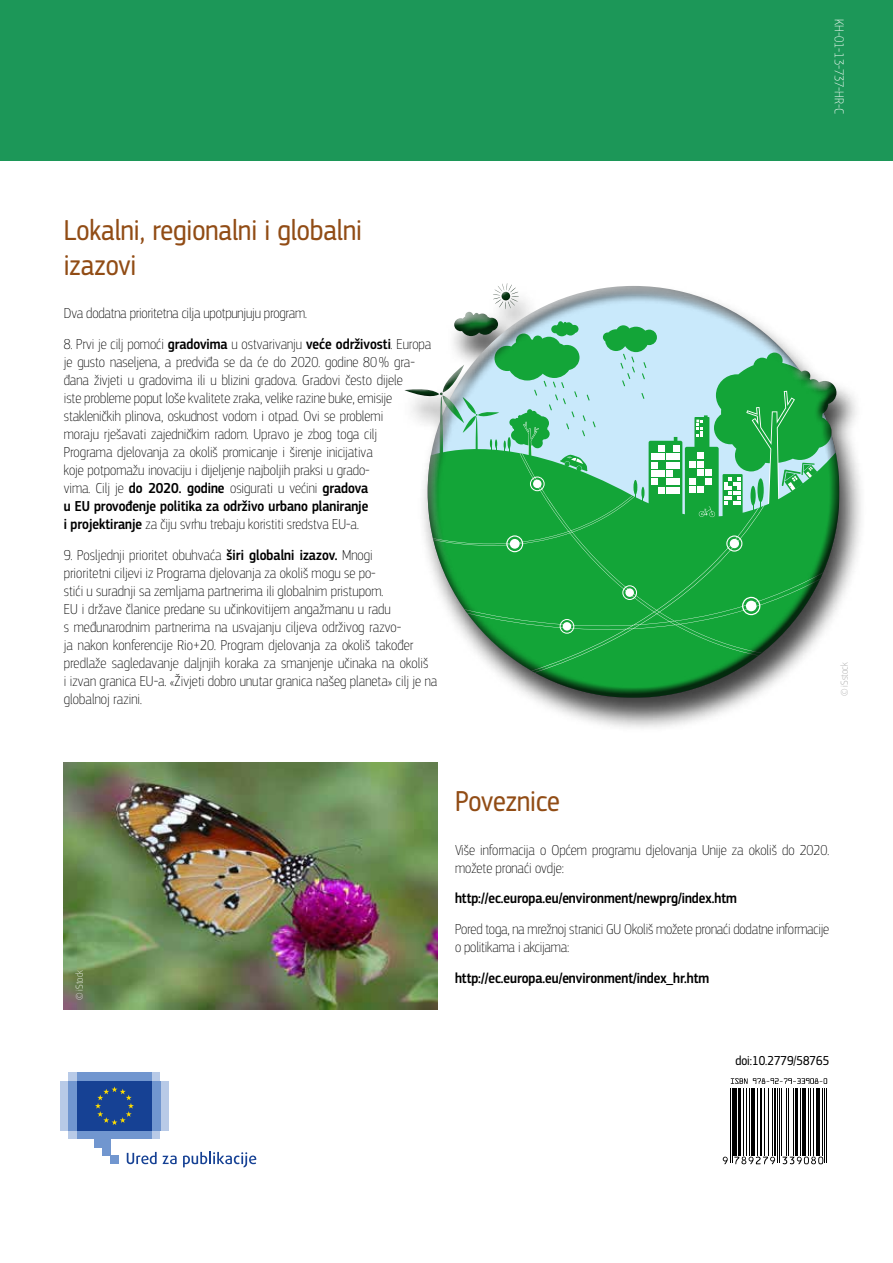
<style>
.page{position:relative;width:893px;height:1263px;background:#fff}
.page>*{position:absolute;margin:0;border:0;box-sizing:border-box;transform-origin:0 0}
.t1{font:30px/34.5px "EC Square Sans Cond Pro";color:#914c15}
.t2{font:100 15px/18px "EC Square Sans Cond Pro";color:#000}
.t3{font:500 15px "EC Square Sans Cond Pro";color:#000}
.t4{font:100 13.5px "EC Square Sans Cond Pro";color:#fff}
.t5{font:13.5px "EC Square Sans Cond Pro";color:#000}
.t6{font:100 10.5px "EC Square Sans Cond Pro";color:#9f9f9f}
.t7{font:100 10.5px "EC Square Sans Cond Pro";color:#fff}
.s1{font-weight:500}
</style>
<div class="page">
<div style="left:0;top:0;width:893px;height:160px;background:#1c9758"></div>
<div style="left:397px;top:284px;width:453px;height:425px;background:#000;opacity:.75"></div>
<img style="left:64px;top:762px;width:374px;height:248px">
<hr style="left:730px;top:1088px;width:1px;height:74px;background:#000">
<hr style="left:732px;top:1088px;width:1px;height:74px;background:#000">
<hr style="left:734px;top:1088px;width:3px;height:68px;background:#000">
<hr style="left:738px;top:1088px;width:2px;height:68px;background:#000">
<hr style="left:743px;top:1088px;width:1px;height:68px;background:#000">
<hr style="left:746px;top:1088px;width:1px;height:68px;background:#000">
<hr style="left:749px;top:1088px;width:1px;height:68px;background:#000">
<hr style="left:751px;top:1088px;width:3px;height:68px;background:#000">
<hr style="left:757px;top:1088px;width:1px;height:68px;background:#000">
<hr style="left:760px;top:1088px;width:1px;height:68px;background:#000">
<hr style="left:764px;top:1088px;width:1px;height:68px;background:#000">
<hr style="left:768px;top:1088px;width:1px;height:68px;background:#000">
<hr style="left:772px;top:1088px;width:1px;height:68px;background:#000">
<hr style="left:774px;top:1088px;width:2px;height:68px;background:#000">
<hr style="left:777px;top:1088px;width:1px;height:74px;background:#000">
<hr style="left:779px;top:1088px;width:1px;height:74px;background:#000">
<hr style="left:781px;top:1088px;width:1px;height:68px;background:#000">
<hr style="left:786px;top:1088px;width:1px;height:68px;background:#000">
<hr style="left:788px;top:1088px;width:1px;height:68px;background:#000">
<hr style="left:793px;top:1088px;width:1px;height:68px;background:#000">
<hr style="left:795px;top:1088px;width:3px;height:68px;background:#000">
<hr style="left:800px;top:1088px;width:1px;height:68px;background:#000">
<hr style="left:803px;top:1088px;width:3px;height:68px;background:#000">
<hr style="left:808px;top:1088px;width:1px;height:68px;background:#000">
<hr style="left:810px;top:1088px;width:1px;height:68px;background:#000">
<hr style="left:813px;top:1088px;width:1px;height:68px;background:#000">
<hr style="left:817px;top:1088px;width:3px;height:68px;background:#000">
<hr style="left:822px;top:1088px;width:1px;height:68px;background:#000">
<hr style="left:824px;top:1088px;width:1px;height:74px;background:#000">
<hr style="left:826px;top:1088px;width:1px;height:74px;background:#000">
<svg style="left:731px;top:1078px;width:16px;height:6px"></svg>
<svg style="left:753px;top:1078px;width:74px;height:6px"></svg>
<svg style="left:723px;top:1156px;width:5px;height:8px"></svg>
<svg style="left:734px;top:1156px;width:41px;height:8px"></svg>
<svg style="left:782px;top:1156px;width:41px;height:8px"></svg>
<div style="left:69px;top:1131px;width:91px;height:8px;background:#b8cae7"></div>
<div style="left:69px;top:1072px;width:91px;height:9px;background:#b8cae7"></div>
<div style="left:77px;top:1072px;width:75px;height:9px;background:#7196cf"></div>
<div style="left:77px;top:1131px;width:75px;height:8px;background:#7196cf"></div>
<div style="left:152px;top:1081px;width:8px;height:50px;background:#7196cf"></div>
<div style="left:160px;top:1081px;width:9px;height:50px;background:#b8cae7"></div>
<div style="left:69px;top:1081px;width:8px;height:50px;background:#7196cf"></div>
<div style="left:60px;top:1081px;width:9px;height:50px;background:#b8cae7"></div>
<div style="left:94px;top:1131px;width:16px;height:16px;background:#7196cf"></div>
<div style="left:102px;top:1131px;width:8px;height:25px;background:#7196cf"></div>
<div style="left:110px;top:1156px;width:9px;height:8px;background:#7196cf"></div>
<div style="left:77px;top:1081px;width:75px;height:50px;background:#164194"></div>
<svg style="left:95px;top:1086px;width:39px;height:39px"></svg>
<svg style="left:127px;top:1152px;width:50px;height:12px"></svg>
<svg style="left:183px;top:1152px;width:73px;height:15px"></svg>
<p class="t4" style="left:846px;top:19px;width:97px;rotate:90deg">KH-01-13-737-HR-C</p>
<h1 class="t1" style="left:64px;top:214px;width:300px">Lokalni, regionalni i globalni izazovi</h1>
<p class="t2" style="left:64px;top:304px;width:245px">Dva dodatna prioritetna cilja upotpunjuju program.</p>
<p class="t2" style="left:64px;top:335px;width:369px">8. Prvi je cilj pomoći <span class="s1">gradovima</span> u ostvarivanju <span class="s1">veće održivosti</span>. Europa je gusto naseljena, a predviđa se da će do 2020. godine 80% gra&shy;đana živjeti u gradovima ili u blizini gradova. Gradovi često dijele<br>iste probleme poput loše kvalitete zraka, velike razine buke, emisije stakleničkih plinova, oskudnost vodom i otpad. Ovi se problemi<br>moraju rješavati zajedničkim radom. Upravo je zbog toga cilj<br>Programa djelovanja za okoliš promicanje i širenje inicijativa<br>koje potpomažu inovaciju i dijeljenje najboljih praksi u grado-<br>vima. Cilj je <span class="s1">do 2020. godine</span> osigurati u većini <span class="s1">gradova<br>u EU provođenje politika za održivo urbano planiranje<br>i projektiranje</span> za čiju svrhu trebaju koristiti sredstva EU-a.</p>
<p class="t2" style="left:64px;top:546px;width:375px">9. Posljednji prioritet obuhvaća <span class="s1">širi globalni izazov.</span> Mnogi<br>prioritetni ciljevi iz Programa djelovanja za okoliš mogu se po-<br>stići u suradnji sa zemljama partnerima ili globalnim pristupom.<br>EU i države članice predane su učinkovitijem angažmanu u radu<br>s međunarodnim partnerima na usvajanju ciljeva održivog razvo-<br>ja nakon konferencije Rio+20. Program djelovanja za okoliš također predlaže sagledavanje daljnjih koraka za smanjenje učinaka na okoliš<br>i izvan granica EU-a. «Živjeti dobro unutar granica našeg planeta» cilj je na globalnoj razini.</p>
<p class="t6" style="left:839px;top:696px;width:35px;rotate:-90deg">© iSstock</p>
<p class="t7" style="left:74px;top:1000px;width:32px;rotate:-90deg">© iStock</p>
<h1 class="t1" style="left:455px;top:784px;width:106px">Poveznice</h1>
<p class="t2" style="left:455px;top:841px;width:376px">Više informacija o Općem programu djelovanja Unije za okoliš do 2020. možete pronaći ovdje:</p>
<p class="t3" style="left:455px;top:890px;width:283px">http://ec.europa.eu/environment/newprg/index.htm</p>
<p class="t2" style="left:455px;top:920px;width:376px">Pored toga, na mrežnoj stranici GU Okoliš možete pronaći dodatne informacije o politikama i akcijama:</p>
<p class="t3" style="left:455px;top:969px;width:256px">http://ec.europa.eu/environment/index_hr.htm</p>
<p class="t5" style="left:735px;top:1053px;width:95px">doi:10.2779/58765</p>
</div>
